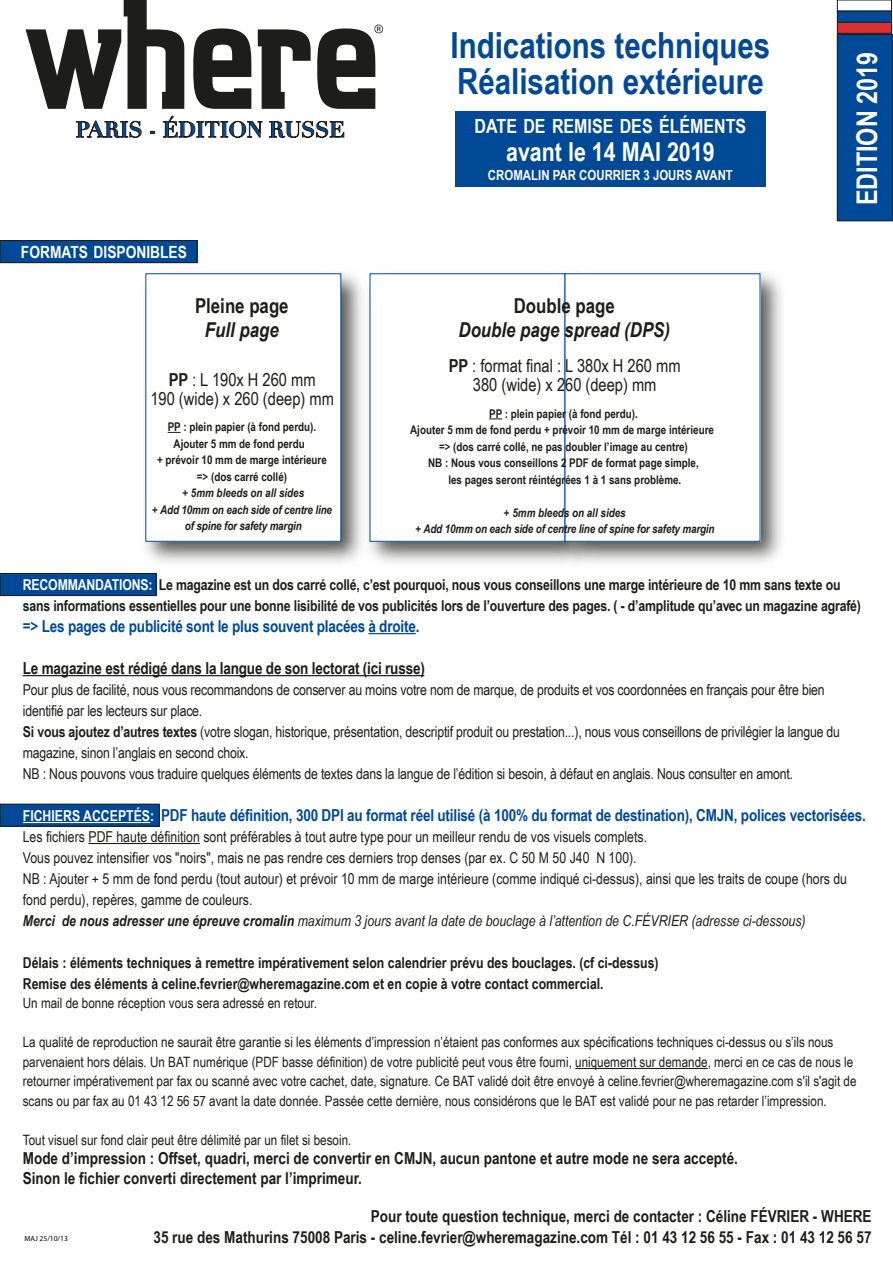
<style>
.page{position:relative;width:893px;height:1263px;background:#fff}
.page>*{position:absolute;margin:0;border:0;box-sizing:border-box;transform-origin:0 0}
.t1{font:700 36px/36px "Arial Narrow";color:#004996}
.t2{font:700 28.5px "Arial Narrow";color:#fff}
.t3{font:700 26.1px "Arial Narrow";color:#fff}
.t4{font:700 21.6px "Didot";color:#004996}
.t5{font:italic 700 20.55px "Arial Narrow";color:#1d1d1b}
.t6{font:700 20.55px "Arial Narrow";color:#1d1d1b}
.t7{font:700 19.5px "Arial Narrow";color:#fff}
.t8{font:17.85px/19px "Arial Narrow";color:#1d1d1b;text-align:center}
.t9{font:700 16.8px "Arial Narrow";color:#fff}
.t10{font:700 16.5px/19.5px "Arial Narrow";color:#1d1d1b}
.t11{font:700 16.5px "Arial Narrow";letter-spacing:-.01em;color:#004996}
.t12{font:15px/21px "Arial Narrow";letter-spacing:-.01em;color:#1d1d1b}
.t13{font:700 15px/21px "Arial Narrow";letter-spacing:-.01em;color:#1d1d1b}
.t14{font:14.25px/19.5px "Arial Narrow";color:#1d1d1b}
.t15{font:700 13.95px "Arial Narrow";color:#fff}
.t16{font:700 12px/16.5px "Arial Narrow";color:#1d1d1b;text-align:center}
.t17{font:italic 700 12px/16.5px "Arial Narrow";letter-spacing:-.01em;color:#1d1d1b;text-align:center}
.t18{font:7.5px "Myriad Pro";color:#010000}
.s1{font-weight:700}
.s2{color:#fff}
.s3{font-size:15px;color:#fff}
.s4{font-weight:700;font-style:italic}
.s5{font-style:italic}
</style>
<div class="page">
<div style="left:0;top:241px;width:197px;height:22px;background:#004996"></div>
<div style="left:0;top:240px;width:197px;height:23px;border:1px solid #1d1d1b"></div>
<div style="left:0;top:804px;width:159px;height:22px;background:#004996"></div>
<div style="left:0;top:804px;width:159px;height:22px;border:1px solid #1d1d1b"></div>
<div style="left:0;top:573px;width:156px;height:23px;background:#004996"></div>
<div style="left:0;top:573px;width:156px;height:23px;border:1px solid #1d1d1b"></div>
<img style="left:134px;top:262px;width:224px;height:301px">
<div style="left:146px;top:274px;width:195px;height:267px;background:#fff"></div>
<svg style="left:168px;top:432px;width:13px;height:1px"></svg>
<img style="left:358px;top:273px;width:195px;height:290px">
<div style="left:370px;top:274px;width:195px;height:267px;background:#fff"></div>
<img style="left:553px;top:273px;width:229px;height:291px">
<div style="left:565px;top:274px;width:195px;height:267px;background:#fff"></div>
<svg style="left:489px;top:418px;width:13px;height:1px"></svg>
<hr style="left:368px;top:633px;width:48px;height:1px;background:#004996">
<hr style="left:23px;top:675px;width:401px;height:1px;background:#1d1d1b">
<hr style="left:23px;top:822px;width:127px;height:1px;background:#fff">
<hr style="left:88px;top:843px;width:112px;height:1px;background:#1d1d1b">
<hr style="left:575px;top:1068px;width:133px;height:1px;background:#1d1d1b">
<div style="left:455px;top:111px;width:310px;height:75px;background:#004996"></div>
<div style="left:837px;top:22px;width:54px;height:11px;background:#dc2f34"></div>
<div style="left:837px;top:22px;width:54px;height:11px;border:1px solid #1d1d1b"></div>
<div style="left:837px;top:11px;width:54px;height:11px;background:#004996"></div>
<div style="left:837px;top:11px;width:54px;height:11px;border:1px solid #1d1d1b"></div>
<svg style="left:26px;top:0;width:158px;height:109px"></svg>
<svg style="left:193px;top:28px;width:58px;height:81px"></svg>
<svg style="left:258px;top:29px;width:53px;height:80px"></svg>
<svg style="left:317px;top:25px;width:66px;height:84px"></svg>
<svg style="left:76px;top:121px;width:65px;height:16px"></svg>
<svg style="left:163px;top:116px;width:99px;height:21px"></svg>
<svg style="left:269px;top:121px;width:75px;height:16px"></svg>
<div style="left:837px;top:34px;width:56px;height:187px;background:#004996"></div>
<div style="left:837px;top:34px;width:56px;height:187px;border:1px solid #1d1d1b"></div>
<h3 class="t4" style="left:76px;top:116px;width:271px">PARIS - ÉDITION RUSSE</h3>
<p class="t9" style="left:21px;top:240px;width:167px">FORMATS DISPONIBLES</p>
<h3 class="t6" style="left:195px;top:291px;width:95px">Pleine page</h3>
<h3 class="t5" style="left:205px;top:315px;width:75px">Full page</h3>
<p class="t8" style="left:150px;top:370px;width:185px"><span class="s1">PP</span> : L 190x H 260 mm<br>190 (wide) x 260 (deep) mm</p>
<p class="t16" style="left:157px;top:418px;width:171px">PP : plein papier (à fond perdu).<br>Ajouter 5 mm de fond perdu<br>+ prévoir 10 mm de marge intérieure =&gt; (dos carré collé)</p>
<p class="t17" style="left:152px;top:484px;width:181px">+ 5mm bleeds on all sides<br>+ Add 10mm on each side of centre line of spine for safety margin</p>
<h1 class="t1" style="left:450px;top:26px;width:321px">Indications techniques<br>Réalisation extérieure</h1>
<h3 class="t7" style="left:475px;top:112px;width:273px">DATE DE REMISE DES ÉLÉMENTS</h3>
<h3 class="t3" style="left:506px;top:132px;width:210px">avant le 14 MAI 2019</h3>
<p class="t15" style="left:488px;top:164px;width:246px">CROMALIN PAR COURRIER 3 JOURS AVANT</p>
<h3 class="t6" style="left:514px;top:291px;width:103px">Double page</h3>
<h3 class="t5" style="left:458px;top:315px;width:213px">Double page spread (DPS)</h3>
<p class="t8" style="left:449px;top:356px;width:233px"><span class="s1">PP</span> : format final : L 380x H 260 mm<br>380 (wide) x 260 (deep) mm</p>
<p class="t16" style="left:410px;top:405px;width:305px">PP : plein papier (à fond perdu).<br>Ajouter 5 mm de fond perdu + prévoir 10 mm de marge intérieure =&gt; (dos carré collé, ne pas doubler l’image au centre)<br>NB : Nous vous conseillons 2 PDF de format page simple,<br>les pages seront réintégrées 1 à 1 sans problème.</p>
<p class="t17" style="left:415px;top:504px;width:301px">+ 5mm bleeds on all sides<br>+ Add 10mm on each side of centre line of spine for safety margin</p>
<h2 class="t2" style="left:845px;top:205px;width:155px;rotate:-90deg">EDITION 2019</h2>
<p class="t13" style="left:23px;top:573px;width:840px"><span class="s2">RECOMMANDATIONS:</span> Le magazine est un dos carré collé, c’est pourquoi, nous vous conseillons une marge intérieure de 10 mm sans texte ou sans informations essentielles pour une bonne lisibilité de vos publicités lors de l’ouverture des pages. ( - d’amplitude qu’avec un magazine agrafé)</p>
<p class="t11" style="left:23px;top:614px;width:398px">=&gt; Les pages de publicité sont le plus souvent placées à droite.</p>
<p class="t10" style="left:23px;top:657px;width:404px">Le magazine est rédigé dans la langue de son lectorat (ici russe)</p>
<p class="t12" style="left:23px;top:679px;width:819px">Pour plus de facilité, nous vous recommandons de conserver au moins votre nom de marque, de produits et vos coordonnées en français pour être bien identifié par les lecteurs sur place.<br><span class="s1">Si vous ajoutez d’autres textes</span> (votre slogan, historique, présentation, descriptif produit ou prestation...), nous vous conseillons de privilégier la langue du magazine, sinon l’anglais en second choix.<br>NB : Nous pouvons vous traduire quelques éléments de textes dans la langue de l’édition si besoin, à défaut en anglais. Nous consulter en amont.</p>
<p class="t11" style="left:23px;top:803px;width:845px"><span class="s3">FICHIERS ACCEPTÉS:</span> PDF haute définition, 300 DPI au format réel utilisé (à 100% du format de destination), CMJN, polices vectorisées.</p>
<p class="t12" style="left:23px;top:826px;width:826px">Les fichiers PDF haute définition sont préférables à tout autre type pour un meilleur rendu de vos visuels complets.<br>Vous pouvez intensifier vos "noirs", mais ne pas rendre ces derniers trop denses (par ex. C 50 M 50 J40 N 100).<br>NB : Ajouter + 5 mm de fond perdu (tout autour) et prévoir 10 mm de marge intérieure (comme indiqué ci-dessus), ainsi que les traits de coupe (hors du fond perdu), repères, gamme de couleurs.<br><span class="s4">Merci de nous adresser une épreuve cromalin</span> <span class="s5">maximum 3 jours avant la date de bouclage à l’attention de C.FÉVRIER (adresse ci-dessous)</span></p>
<p class="t13" style="left:23px;top:951px;width:637px">Délais : éléments techniques à remettre impérativement selon calendrier prévu des bouclages. (cf ci-dessus)<br>Remise des éléments à celine.fevrier@wheremagazine.com et en copie à votre contact commercial.</p>
<p class="t14" style="left:23px;top:993px;width:296px">Un mail de bonne réception vous sera adressé en retour.</p>
<p class="t14" style="left:23px;top:1033px;width:835px">La qualité de reproduction ne saurait être garantie si les éléments d’impression n’étaient pas conformes aux spécifications techniques ci-dessus ou s’ils nous parvenaient hors délais. Un BAT numérique (PDF basse définition) de votre publicité peut vous être fourni, uniquement sur demande, merci en ce cas de nous le retourner impérativement par fax ou scanné avec votre cachet, date, signature. Ce BAT validé doit être envoyé à celine.fevrier@wheremagazine.com s'il s'agit de scans ou par fax au 01 43 12 56 57 avant la date donnée. Passée cette dernière, nous considérons que le BAT est validé pour ne pas retarder l’impression.</p>
<p class="t14" style="left:23px;top:1130px;width:330px">Tout visuel sur fond clair peut être délimité par un filet si besoin.</p>
<p class="t10" style="left:23px;top:1148px;width:717px">Mode d’impression : Offset, quadri, merci de convertir en CMJN, aucun pantone et autre mode ne sera accepté.<br>Sinon le fichier converti directement par l’imprimeur.</p>
<p class="t10" style="left:371px;top:1206px;width:502px">Pour toute question technique, merci de contacter : Céline FÉVRIER - WHERE</p>
<p class="t18" style="left:25px;top:1234px;width:45px">MAJ 25/10/13</p>
<p class="t10" style="left:153px;top:1227px;width:719px">35 rue des Mathurins 75008 Paris - celine.fevrier@wheremagazine.com Tél : 01 43 12 56 55 - Fax : 01 43 12 56 57</p>
</div>
